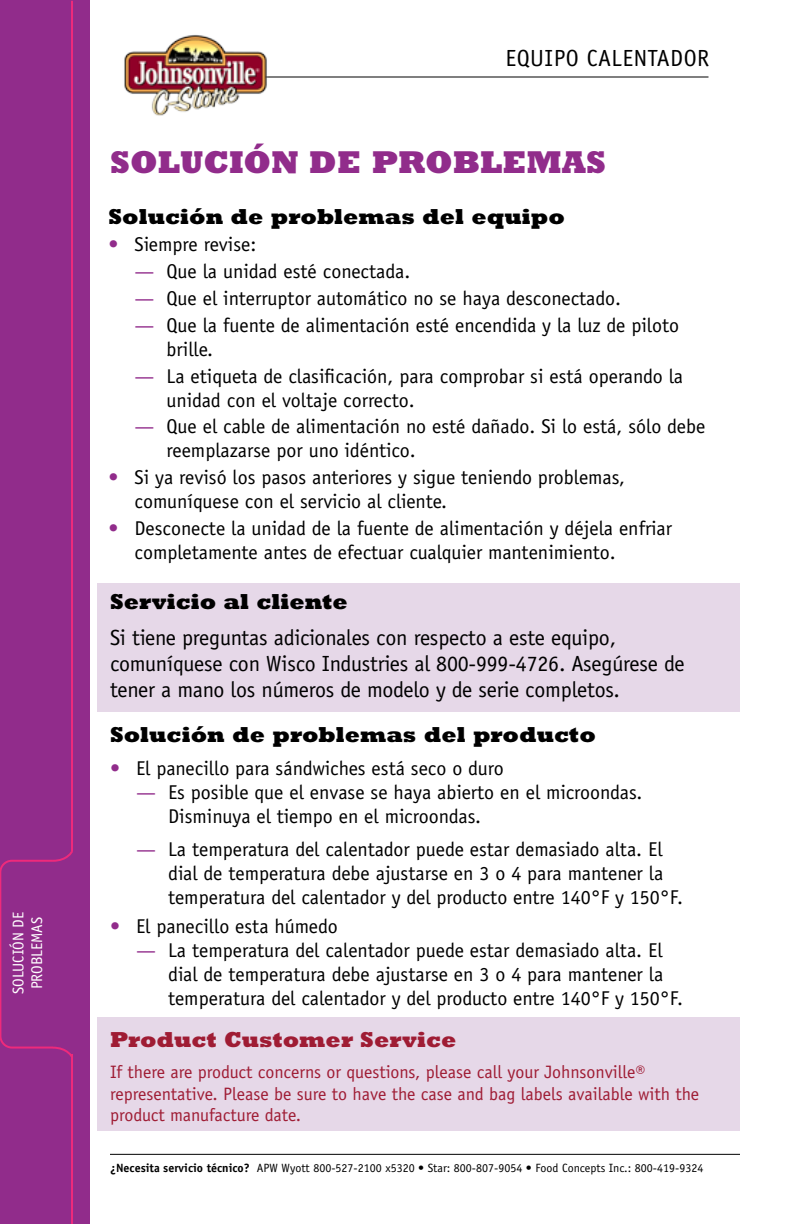
<style>
.page{position:relative;width:792px;height:1224px;background:#fff}
.page>*{position:absolute;margin:0;border:0;box-sizing:border-box;transform-origin:0 0}
.t1{font:800 32px "Rockwell";color:#912c8b}
.t2{font:23.4px "Officina Sans";letter-spacing:.02em;color:#000}
.t3{font:22px/26.4px "Officina Sans";letter-spacing:-.01em;color:#000}
.t4{font:800 22px "Rockwell";color:#000}
.t5{font:800 22px "Rockwell";color:#9f1c34}
.t6{font:20px/24px "Officina Sans";color:#000}
.t7{font:18px/21.6px "Officina Sans";color:#9f1c34}
.t8{font:15.6px/18.6px "Officina Sans";letter-spacing:-.005em;color:#fff}
.t9{font:12px "Officina Sans";color:#000}
.s1{color:#912c8b}
.s2{font-weight:700}
</style>
<div class="page">
<div style="left:97px;top:583px;width:643px;height:128px;background:#e6d8e8"></div>
<hr style="left:110px;top:1154px;width:630px;height:1px;background:#000">
<div style="left:0;top:0;width:90px;height:1224px;background:#912c8b"></div>
<hr style="left:142px;top:76px;width:567px;height:2px;background:#000">
<img style="left:124px;top:35px;width:153px;height:81px">
<div style="left:97px;top:1018px;width:643px;height:113px;background:#e6d8e8"></div>
<svg style="left:55px;top:1046px;width:16px;height:11px"></svg>
<svg style="left:55px;top:851px;width:18px;height:11px"></svg>
<svg style="left:0;top:859px;width:55px;height:190px"></svg>
<hr style="left:71px;top:1px;width:2px;height:851px;background:#ee2a7b">
<hr style="left:71px;top:1054px;width:2px;height:170px;background:#ee2a7b">
<p class="t8" style="left:9px;top:994px;width:83px;rotate:-90deg">SOLUCIÓN DE<br>PROBLEMAS</p>
<p class="t2" style="left:506px;top:44px;width:24px">EQUIP</p>
<p class="t2" style="left:566px;top:44px;width:142px">O CALENTADOR</p>
<h1 class="t1" style="left:110px;top:142px;width:498px">SOLUCIÓN DE PROBLEMAS</h1>
<p class="t4" style="left:108px;top:203px;width:458px">Solución de problemas del equipo</p>
<p class="t6" style="left:108px;top:232px;width:149px"><span class="s1">•</span> Siempre revise:</p>
<p class="t6" style="left:134px;top:259px;width:277px"><span class="s1">—</span> Que la unidad esté conectada.</p>
<p class="t6" style="left:134px;top:286px;width:488px"><span class="s1">—</span> Que el interruptor automático no se haya desconectado.</p>
<p class="t6" style="left:166px;top:313px;width:514px;text-indent:-32px"><span class="s1">—</span> Que la fuente de alimentación esté encendida y la luz de piloto brille.</p>
<p class="t6" style="left:166px;top:364px;width:518px;text-indent:-32px"><span class="s1">—</span> La etiqueta de clasificación, para comprobar si está operando la unidad con el voltaje correcto.</p>
<p class="t6" style="left:166px;top:415px;width:540px;text-indent:-32px"><span class="s1">—</span> Que el cable de alimentación no esté dañado. Si lo está, sólo debe reemplazarse por uno idéntico.</p>
<p class="t6" style="left:134px;top:466px;width:492px;text-indent:-26px"><span class="s1">•</span> Si ya revisó los pasos anteriores y sigue teniendo problemas, comuníquese con el servicio al cliente.</p>
<p class="t6" style="left:134px;top:516px;width:539px;text-indent:-26px"><span class="s1">•</span> Desconecte la unidad de la fuente de alimentación y déjela enfriar completamente antes de efectuar cualquier mantenimiento.</p>
<p class="t4" style="left:110px;top:588px;width:239px">Servicio al cliente</p>
<p class="t3" style="left:110px;top:624px;width:576px">Si tiene preguntas adicionales con respecto a este equipo, comuníquese con Wisco Industries al 800-999-4726. Asegúrese de tener a mano los números de modelo y de serie completos.</p>
<p class="t4" style="left:110px;top:721px;width:487px">Solución de problemas del producto</p>
<p class="t6" style="left:110px;top:757px;width:395px"><span class="s1">•</span> El panecillo para sándwiches está seco o duro</p>
<p class="t6" style="left:168px;top:781px;width:476px;text-indent:-32px"><span class="s1">—</span> Es posible que el envase se haya abierto en el microondas.<br>Disminuya el tiempo en el microondas.</p>
<p class="t6" style="left:168px;top:838px;width:516px;text-indent:-32px"><span class="s1">—</span> La temperatura del calentador puede estar demasiado alta. El dial de temperatura debe ajustarse en 3 o 4 para mantener la temperatura del calentador y del producto entre 140°F y 150°F.</p>
<p class="t6" style="left:110px;top:914px;width:229px"><span class="s1">•</span> El panecillo esta húmedo</p>
<p class="t6" style="left:168px;top:938px;width:516px;text-indent:-32px"><span class="s1">—</span> La temperatura del calentador puede estar demasiado alta. El dial de temperatura debe ajustarse en 3 o 4 para mantener la temperatura del calentador y del producto entre 140°F y 150°F.</p>
<p class="t5" style="left:110px;top:1026px;width:348px">Product Customer Service</p>
<p class="t7" style="left:110px;top:1061px;width:591px">If there are product concerns or questions, please call your Johnsonville® representative. Please be sure to have the case and bag labels available with the product manufacture date.</p>
<p class="t9" style="left:110px;top:1161px;width:595px"><span class="s2">¿Necesita servicio técnico?</span> APW Wyott 800-527-2100 x5320 • Star: 800-807-9054 • Food Concepts Inc.: 800-419-9324</p>
</div>
